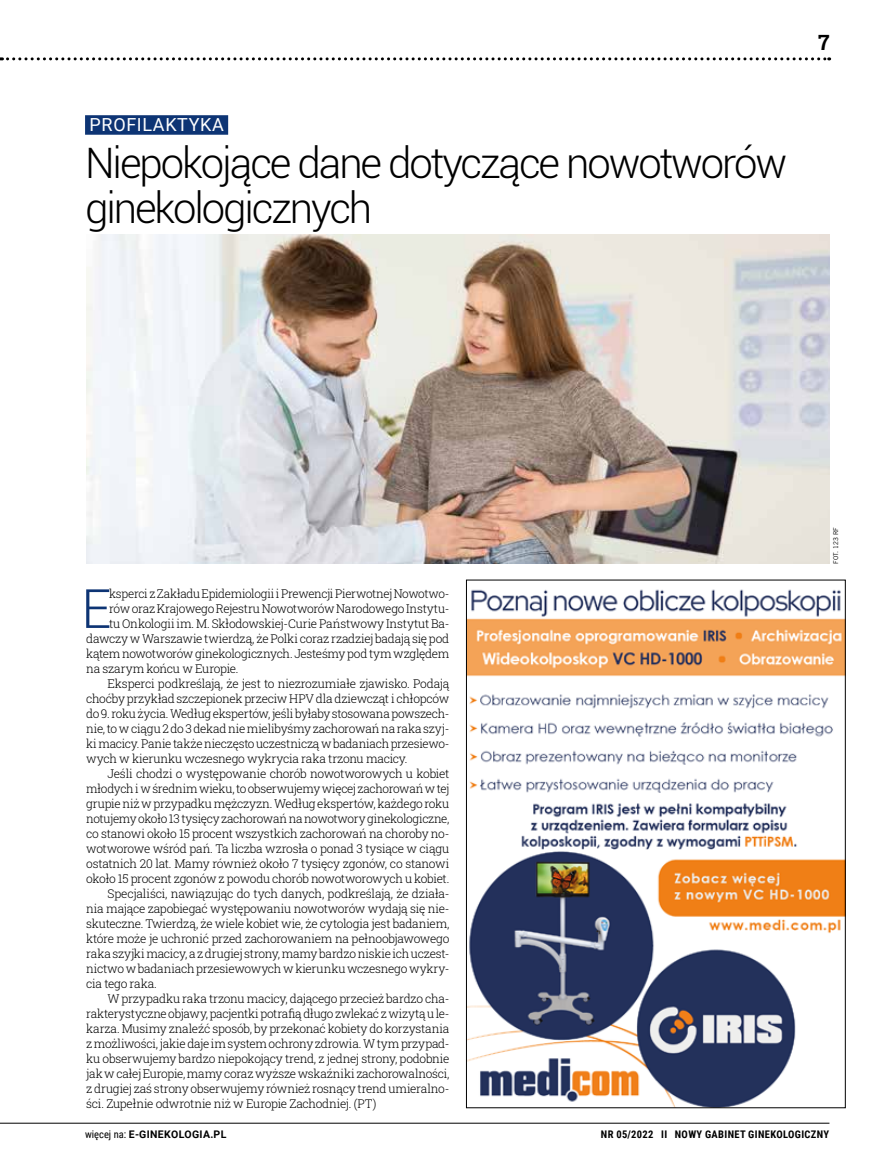
<style>
.page{position:relative;width:872px;height:1170px;background:#fff}
.page>*{position:absolute;margin:0;border:0;box-sizing:border-box;transform-origin:0 0}
.t1{font:300 54.15px "Roboto";color:#0d3474}
.t2{font:300 42px/45px "Roboto";letter-spacing:-.05em;color:#000}
.t3{font:700 21px "Roboto Slab";color:#000}
.t4{font:18px "Roboto";letter-spacing:.035em;color:#fff}
.t5{font:300 12px "Roboto Slab";letter-spacing:-.02em;color:#000}
.t6{font:700 10.5px "Roboto Condensed";letter-spacing:.035em;color:#000}
.t7{font:700 10.5px "Roboto";letter-spacing:.035em;color:#000}
.t8{font:6px "News Goth PL";letter-spacing:-.005em;color:#000}
.s1{font-family:"Roboto Condensed";font-weight:400}
</style>
<div class="page">
<img style="left:468px;top:589px;width:375px;height:516px">
<div style="left:85px;top:115px;width:143px;height:20px;background:#0d3474"></div>
<img style="left:86px;top:234px;width:743px;height:329px">
<hr style="left:0;top:1122px;width:829px;height:1px;background:#000">
<svg style="left:0;top:57px;width:829px;height:3px"></svg>
<h3 class="t4" style="left:90px;top:112px;width:136px">PROFILAKTYKA</h3>
<h2 class="t2" style="left:85px;top:139px;width:703px">Niepokojące dane dotyczące nowotworów ginekologicznych</h2>
<h3 class="t3" style="left:818px;top:28px;width:13px">7</h3>
<h1 class="t1" style="left:81px;top:571px;width:31px">E</h1>
<p class="t5" style="left:109px;top:585px;width:342px">ksperci z Zakładu Epidemiologii i Prewencji Pierwotnej Nowotwo-</p>
<p class="t5" style="left:109px;top:600px;width:342px">rów oraz Krajowego Rejestru Nowotworów Narodowego Instytu-</p>
<p class="t5" style="left:109px;top:615px;width:342px">tu Onkologii im. M. Skłodowskiej-Curie Państwowy Instytut Ba-</p>
<p class="t5" style="left:86px;top:630px;width:365px">dawczy w Warszawie twierdzą, że Polki coraz rzadziej badają się pod</p>
<p class="t5" style="left:86px;top:645px;width:365px">kątem nowotworów ginekologicznych. Jesteśmy pod tym względem</p>
<p class="t5" style="left:86px;top:660px;width:154px">na szarym końcu w Europie.</p>
<p class="t5" style="left:107px;top:675px;width:343px">Eksperci podkreślają, że jest to niezrozumiałe zjawisko. Podają</p>
<p class="t5" style="left:86px;top:690px;width:365px">choćby przykład szczepionek przeciw HPV dla dziewcząt i chłopców</p>
<p class="t5" style="left:86px;top:705px;width:365px">do 9. roku życia. Według ekspertów, jeśli byłaby stosowana powszech-</p>
<p class="t5" style="left:86px;top:720px;width:365px">nie, to w ciągu 2 do 3 dekad nie mielibyśmy zachorowań na raka szyj-</p>
<p class="t5" style="left:86px;top:735px;width:365px">ki macicy. Panie także nieczęsto uczestniczą w badaniach przesiewo-</p>
<p class="t5" style="left:86px;top:750px;width:323px">wych w kierunku wczesnego wykrycia raka trzonu macicy.</p>
<p class="t5" style="left:107px;top:765px;width:343px">Jeśli chodzi o występowanie chorób nowotworowych u kobiet</p>
<p class="t5" style="left:86px;top:780px;width:365px">młodych i w średnim wieku, to obserwujemy więcej zachorowań w tej</p>
<p class="t5" style="left:86px;top:795px;width:365px">grupie niż w przypadku mężczyzn. Według ekspertów, każdego roku</p>
<p class="t5" style="left:86px;top:810px;width:365px">notujemy około 13 tysięcy zachorowań na nowotwory ginekologiczne,</p>
<p class="t5" style="left:86px;top:825px;width:365px">co stanowi około 15 procent wszystkich zachorowań na choroby no-</p>
<p class="t5" style="left:86px;top:840px;width:365px">wotworowe wśród pań. Ta liczba wzrosła o ponad 3 tysiące w ciągu</p>
<p class="t5" style="left:86px;top:855px;width:365px">ostatnich 20 lat. Mamy również około 7 tysięcy zgonów, co stanowi</p>
<p class="t5" style="left:86px;top:870px;width:365px">około 15 procent zgonów z powodu chorób nowotworowych u kobiet.</p>
<p class="t5" style="left:107px;top:885px;width:343px">Specjaliści, nawiązując do tych danych, podkreślają, że działa-</p>
<p class="t5" style="left:86px;top:900px;width:365px">nia mające zapobiegać występowaniu nowotworów wydają się nie-</p>
<p class="t5" style="left:86px;top:915px;width:365px">skuteczne. Twierdzą, że wiele kobiet wie, że cytologia jest badaniem,</p>
<p class="t5" style="left:86px;top:930px;width:365px">które może je uchronić przed zachorowaniem na pełnoobjawowego</p>
<p class="t5" style="left:86px;top:945px;width:365px">raka szyjki macicy, a z drugiej strony, mamy bardzo niskie ich uczest-</p>
<p class="t5" style="left:86px;top:960px;width:365px">nictwo w badaniach przesiewowych w kierunku wczesnego wykry-</p>
<p class="t5" style="left:86px;top:975px;width:72px">cia tego raka.</p>
<p class="t5" style="left:107px;top:990px;width:343px">W przypadku raka trzonu macicy, dającego przecież bardzo cha-</p>
<p class="t5" style="left:86px;top:1005px;width:365px">rakterystyczne objawy, pacjentki potrafią długo zwlekać z wizytą u le-</p>
<p class="t5" style="left:86px;top:1020px;width:365px">karza. Musimy znaleźć sposób, by przekonać kobiety do korzystania</p>
<p class="t5" style="left:86px;top:1035px;width:365px">z możliwości, jakie daje im system ochrony zdrowia. W tym przypad-</p>
<p class="t5" style="left:86px;top:1050px;width:365px">ku obserwujemy bardzo niepokojący trend, z jednej strony, podobnie</p>
<p class="t5" style="left:86px;top:1065px;width:365px">jak w całej Europie, mamy coraz wyższe wskaźniki zachorowalności,</p>
<p class="t5" style="left:86px;top:1080px;width:365px">z drugiej zaś strony obserwujemy również rosnący trend umieralno-</p>
<p class="t5" style="left:86px;top:1095px;width:292px">ści. Zupełnie odwrotnie niż w Europie Zachodniej. (PT)</p>
<p class="t8" style="left:832px;top:563px;width:38px;rotate:-90deg">FOT. 123 RF</p>
<p class="t7" style="left:85px;top:1126px;width:143px"><span class="s1">więcej na:</span> E-GINEKOLOGIA.PL</p>
<p class="t6" style="left:601px;top:1126px;width:230px">NR 05/2022 II NOWY GABINET GINEKOLOGICZNY</p>
</div>
